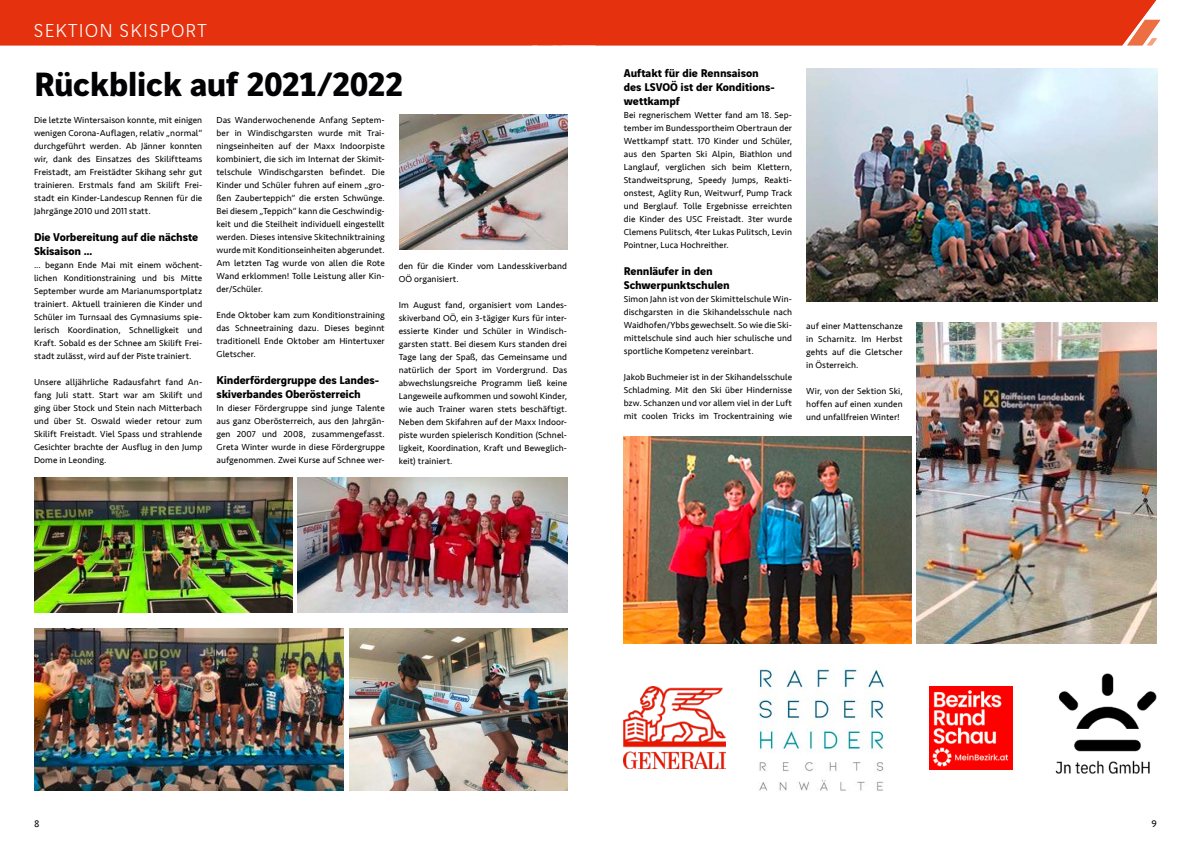
<style>
.page{position:relative;width:1191px;height:842px;background:#fff}
.page>*{position:absolute;margin:0;border:0;box-sizing:border-box;transform-origin:0 0}
.t1{font:700 36px "Vinci Sans";letter-spacing:-.015em;color:#020103}
.t2{font:300 20px "Vinci Sans";letter-spacing:.07em;color:#fff}
.t3{font:700 12px/14px "Vinci Sans";letter-spacing:-.01em;color:#000}
.t4{font:10px "Seravek";color:#000}
.t5{font:9px/13px "Seravek";letter-spacing:.005em;color:#000;text-align:justify}
</style>
<div class="page">
<img style="left:34px;top:628px;width:310px;height:163px">
<img style="left:34px;top:477px;width:258px;height:135px">
<img style="left:298px;top:477px;width:269px;height:135px">
<img style="left:350px;top:628px;width:217px;height:163px">
<img style="left:399px;top:114px;width:168px;height:136px">
<img style="left:624px;top:437px;width:287px;height:206px">
<img style="left:916px;top:323px;width:241px;height:320px">
<img style="left:806px;top:68px;width:351px;height:233px">
<img style="left:1055px;top:673px;width:102px;height:101px">
<img style="left:758px;top:669px;width:126px;height:122px">
<div style="left:0;top:0;width:1156px;height:45px;background:#e6310e"></div>
<img style="left:929px;top:686px;width:83px;height:83px">
<img style="left:624px;top:686px;width:101px;height:82px">
<h2 class="t2" style="left:34px;top:16px;width:174px">SEKTION SKISPORT</h2>
<h1 class="t1" style="left:34px;top:55px;width:370px">Rückblick auf 2021/2022</h1>
<h3 class="t3" style="left:624px;top:65px;width:153px">Auftakt für die Rennsaison des LSVOÖ ist der Konditions&shy;wettkampf</h3>
<p class="t5" style="left:624px;top:109px;width:170px">Bei regnerischem Wetter fand am 18. Sep&shy;tember im Bundessportheim Obertraun der Wettkampf statt. 170 Kinder und Schüler, aus den Sparten Ski Alpin, Biathlon und Langlauf, verglichen sich beim Klettern, Standweitsprung, Speedy Jumps, Reakti&shy;onstest, Aglity Run, Weitwurf, Pump Track und Berglauf. Tolle Ergebnisse erreichten die Kinder des USC Freistadt. 3ter wurde Clemens Pulitsch, 4ter Lukas Pulitsch, Levin Pointner, Luca Hochreither.</p>
<h3 class="t3" style="left:624px;top:263px;width:107px">Rennläufer in den<br>Schwerpunktschulen</h3>
<p class="t5" style="left:624px;top:293px;width:170px">Simon Jahn ist von der Skimittelschule Win&shy;dischgarsten in die Skihandelsschule nach Waidhofen/Ybbs gewechselt. So wie die Ski&shy;mittelschule sind auch hier schulische und sportliche Kompetenz vereinbart.</p>
<p class="t5" style="left:624px;top:371px;width:170px">Jakob Buchmeier ist in der Skihandelsschule Schladming. Mit den Ski über Hindernisse bzw. Schanzen und vor allem viel in der Luft mit coolen Tricks im Trockentraining wie</p>
<p class="t5" style="left:216px;top:113px;width:170px">Das Wanderwochenende Anfang Septem&shy;ber in Windischgarsten wurde mit Trai&shy;ningseinheiten auf der Maxx Indoorpiste kombiniert, die sich im Internat der Skimit&shy;telschule Windischgarsten befindet. Die Kinder und Schüler fuhren auf einem „gro&shy;ßen Zauberteppich“ die ersten Schwünge.<br>Bei diesem „Teppich“ kann die Geschwindig&shy;keit und die Steilheit individuell eingestellt werden. Dieses intensive Skitechniktraining wurde mit Konditionseinheiten abgerundet.<br>Am letzten Tag wurde von allen die Rote Wand erklommen! Tolle Leistung aller Kin&shy;der/Schüler.</p>
<p class="t5" style="left:216px;top:308px;width:170px">Ende Oktober kam zum Konditionstraining das Schneetraining dazu. Dieses beginnt traditionell Ende Oktober am Hintertuxer Gletscher.</p>
<h3 class="t3" style="left:216px;top:371px;width:164px">Kinderfördergruppe des Landes&shy;skiverbandes Oberösterreich</h3>
<p class="t5" style="left:216px;top:401px;width:170px">In dieser Fördergruppe sind junge Talente aus ganz Oberösterreich, aus den Jahrgän&shy;gen 2007 und 2008, zusammengefasst.<br>Greta Winter wurde in diese Fördergruppe aufgenommen. Zwei Kurse auf Schnee wer-</p>
<p class="t5" style="left:34px;top:113px;width:170px">Die letzte Wintersaison konnte, mit einigen wenigen Corona-Auflagen, relativ „normal“ durchgeführt werden. Ab Jänner konnten wir, dank des Einsatzes des Skiliftteams Freistadt, am Freistädter Skihang sehr gut trainieren. Erstmals fand am Skilift Frei&shy;stadt ein Kinder-Landescup Rennen für die Jahrgänge 2010 und 2011 statt.</p>
<h3 class="t3" style="left:34px;top:228px;width:166px">Die Vorbereitung auf die nächste<br>Skisaison …</h3>
<p class="t5" style="left:34px;top:258px;width:170px">... begann Ende Mai mit einem wöchent&shy;lichen Konditionstraining und bis Mitte September wurde am Marianumsportplatz trainiert. Aktuell trainieren die Kinder und Schüler im Turnsaal des Gymnasiums spie&shy;lerisch Koordination, Schnelligkeit und Kraft. Sobald es der Schnee am Skilift Frei&shy;stadt zulässt, wird auf der Piste trainiert.</p>
<p class="t5" style="left:34px;top:375px;width:170px">Unsere alljährliche Radausfahrt fand An&shy;fang Juli statt. Start war am Skilift und ging über Stock und Stein nach Mitterbach und über St. Oswald wieder retour zum Skilift Freistadt. Viel Spass und strahlende Gesichter brachte der Ausflug in den Jump Dome in Leonding.</p>
<p class="t5" style="left:399px;top:260px;width:170px">den für die Kinder vom Landesskiverband<br>OÖ organisiert.</p>
<p class="t5" style="left:399px;top:299px;width:170px">Im August fand, organisiert vom Landes&shy;skiverband OÖ, ein 3-tägiger Kurs für inter&shy;essierte Kinder und Schüler in Windisch&shy;garsten statt. Bei diesem Kurs standen drei Tage lang der Spaß, das Gemeinsame und natürlich der Sport im Vordergrund. Das abwechslungsreiche Programm ließ keine Langeweile aufkommen und sowohl Kinder, wie auch Trainer waren stets beschäftigt.<br>Neben dem Skifahren auf der Maxx Indoor&shy;piste wurden spielerisch Kondition (Schnel&shy;ligkeit, Koordination, Kraft und Beweglich&shy;keit) trainiert.</p>
<p class="t5" style="left:806px;top:319px;width:98px">auf einer Mattenschanze in Scharnitz. Im Herbst gehts auf die Gletscher in Österreich.</p>
<p class="t5" style="left:806px;top:384px;width:98px">Wir, von der Sektion Ski, hoffen auf einen xunden und unfallfreien Winter!</p>
<p class="t4" style="left:34px;top:816px;width:7px">8</p>
<p class="t4" style="left:1151px;top:816px;width:7px">9</p>
</div>
